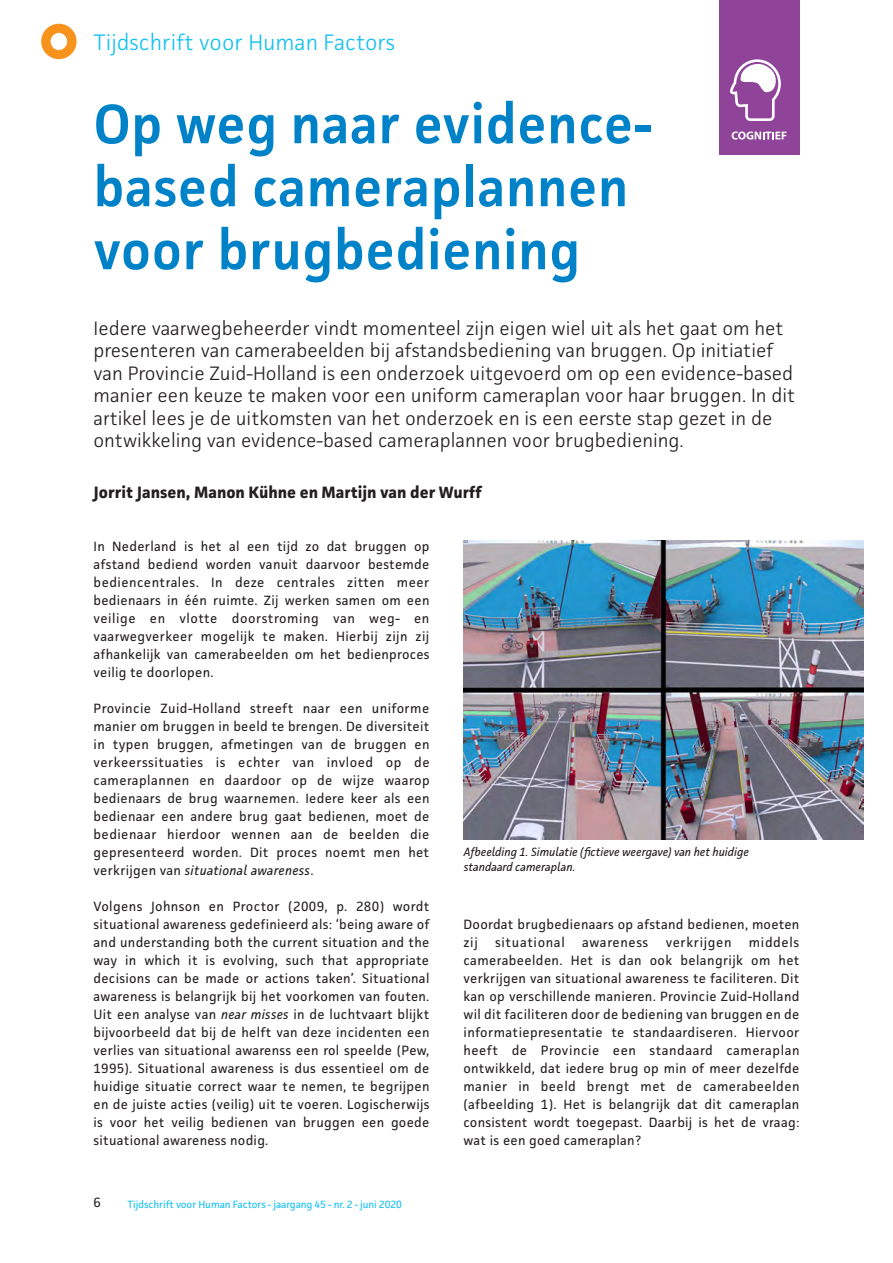
<style>
.page{position:relative;width:893px;height:1263px;background:#fff}
.page>*{position:absolute;margin:0;border:0;box-sizing:border-box;transform-origin:0 0}
.kop_blauw_TvE{font:600 55.5px "Facit";letter-spacing:.01em;color:#0082c8}
.t1{font:300 22.5px "Facit";color:#15c0f2}
.intro_TvE{font:300 19.5px/22.5px "Facit";color:#231f20}
.auteurs_TvE{font:700 16.5px "Facit";color:#231f20}
.basistekst_TvE{font:13.5px/18px "Facit";letter-spacing:.02em;color:#231f20;text-align:justify}
.basistekst_TvE-2{font:13.5px "Facit";letter-spacing:.045em;color:#231f20}
.basistekst_TvE-3{font:13.5px "Facit";letter-spacing:.04em;color:#231f20}
.bijschrift-onder_TvE{font:italic 12px/15px "Facit";color:#231f20}
.t2{font:10.5px "Facit";letter-spacing:-.01em;color:#15c0f2}
.s1{font-style:italic}
</style>
<div class="page">
<svg style="left:41px;top:24px;width:36px;height:35px"></svg>
<div style="left:719px;top:0;width:80px;height:155px;background:#8f4499"></div>
<svg style="left:732px;top:131px;width:54px;height:9px"></svg>
<svg style="left:730px;top:59px;width:51px;height:62px"></svg>
<img style="left:463px;top:540px;width:400px;height:300px">
<h2 class="t1" style="left:94px;top:28px;width:303px">Tijdschrift voor Human Factors</h2>
<p class="kop_blauw_TvE" style="left:94px;top:89px;width:559px">Op weg naar evidence-</p>
<p class="kop_blauw_TvE" style="left:94px;top:152px;width:536px">based cameraplannen</p>
<p class="kop_blauw_TvE" style="left:94px;top:215px;width:488px">voor brugbediening</p>
<p class="intro_TvE" style="left:94px;top:316px;width:703px">Iedere vaarwegbeheerder vindt momenteel zijn eigen wiel uit als het gaat om het presenteren van camerabeelden bij afstandsbediening van bruggen. Op initiatief van Provincie Zuid-Holland is een onderzoek uitgevoerd om op een evidence-based manier een keuze te maken voor een uniform cameraplan voor haar bruggen. In dit artikel lees je de uitkomsten van het onderzoek en is een eerste stap gezet in de ontwikkeling van evidence-based cameraplannen voor brugbediening.</p>
<p class="auteurs_TvE" style="left:94px;top:482px;width:390px">Jorrit Jansen, Manon Kühne en Martijn van der Wurff</p>
<p class="basistekst_TvE" style="left:94px;top:537px;width:337px">In Nederland is het al een tijd zo dat bruggen op afstand bediend worden vanuit daarvoor bestemde bediencentrales. In deze centrales zitten meer bedienaars in één ruimte. Zij werken samen om een veilige en vlotte doorstroming van weg- en vaarwegverkeer mogelijk te maken. Hierbij zijn zij afhankelijk van camerabeelden om het bedienproces veilig te doorlopen.</p>
<p class="basistekst_TvE" style="left:94px;top:699px;width:338px">Provincie Zuid-Holland streeft naar een uniforme manier om bruggen in beeld te brengen. De diversiteit in typen bruggen, afmetingen van de bruggen en verkeerssituaties is echter van invloed op de cameraplannen en daardoor op de wijze waarop bedienaars de brug waarnemen. Iedere keer als een bedienaar een andere brug gaat bedienen, moet de bedienaar hierdoor wennen aan de beelden die gepresenteerd worden. Dit proces noemt men het verkrijgen van <span class="s1">situational awareness</span>.</p>
<p class="basistekst_TvE" style="left:94px;top:897px;width:337px">Volgens Johnson en Proctor (2009, p. 280) wordt situational awareness gedefinieerd als: ‘being aware of and understanding both the current situation and the way in which it is evolving, such that appropriate decisions can be made or actions taken’. Situational awareness is belangrijk bij het voorkomen van fouten.<br>Uit een analyse van <span class="s1">near misses</span> in de luchtvaart blijkt bijvoorbeeld dat bij de helft van deze incidenten een verlies van situational awarenss een rol speelde (Pew, 1995). Situational awareness is dus essentieel om de huidige situatie correct waar te nemen, te begrijpen en de juiste acties (veilig) uit te voeren. Logischerwijs is voor het veilig bedienen van bruggen een goede situational awareness nodig.</p>
<p class="bijschrift-onder_TvE" style="left:464px;top:844px;width:287px">Afbeelding 1. Simulatie (fictieve weergave) van het huidige standaard cameraplan.</p>
<p class="basistekst_TvE" style="left:463px;top:915px;width:337px">Doordat brugbedienaars op afstand bedienen, moeten zij</p>
<p class="basistekst_TvE" style="left:463px;top:933px;width:338px;text-indent:285px">middels camerabeelden. Het is dan ook belangrijk om het verkrijgen van situational awareness te faciliteren. Dit kan op verschillende manieren. Provincie Zuid-Holland wil dit faciliteren door de bediening van bruggen en de informatiepresentatie te standaardiseren. Hiervoor heeft de Provincie een standaard cameraplan ontwikkeld, dat iedere brug op min of meer dezelfde manier in beeld brengt met de camerabeelden (afbeelding 1). Het is belangrijk dat dit cameraplan consistent wordt toegepast. Daarbij is het de vraag: wat is een goed cameraplan?</p>
<p class="basistekst_TvE-2" style="left:495px;top:934px;width:71px">situational</p>
<p class="basistekst_TvE-3" style="left:582px;top:934px;width:68px">awareness</p>
<p class="basistekst_TvE-2" style="left:666px;top:934px;width:67px">verkrijgen</p>
<p class="basistekst_TvE" style="left:94px;top:1193px;width:9px">6</p>
<p class="t2" style="left:128px;top:1197px;width:276px">Tijdschrift voor Human Factors - jaargang 45 - nr. 2 - juni 2020</p>
</div>
